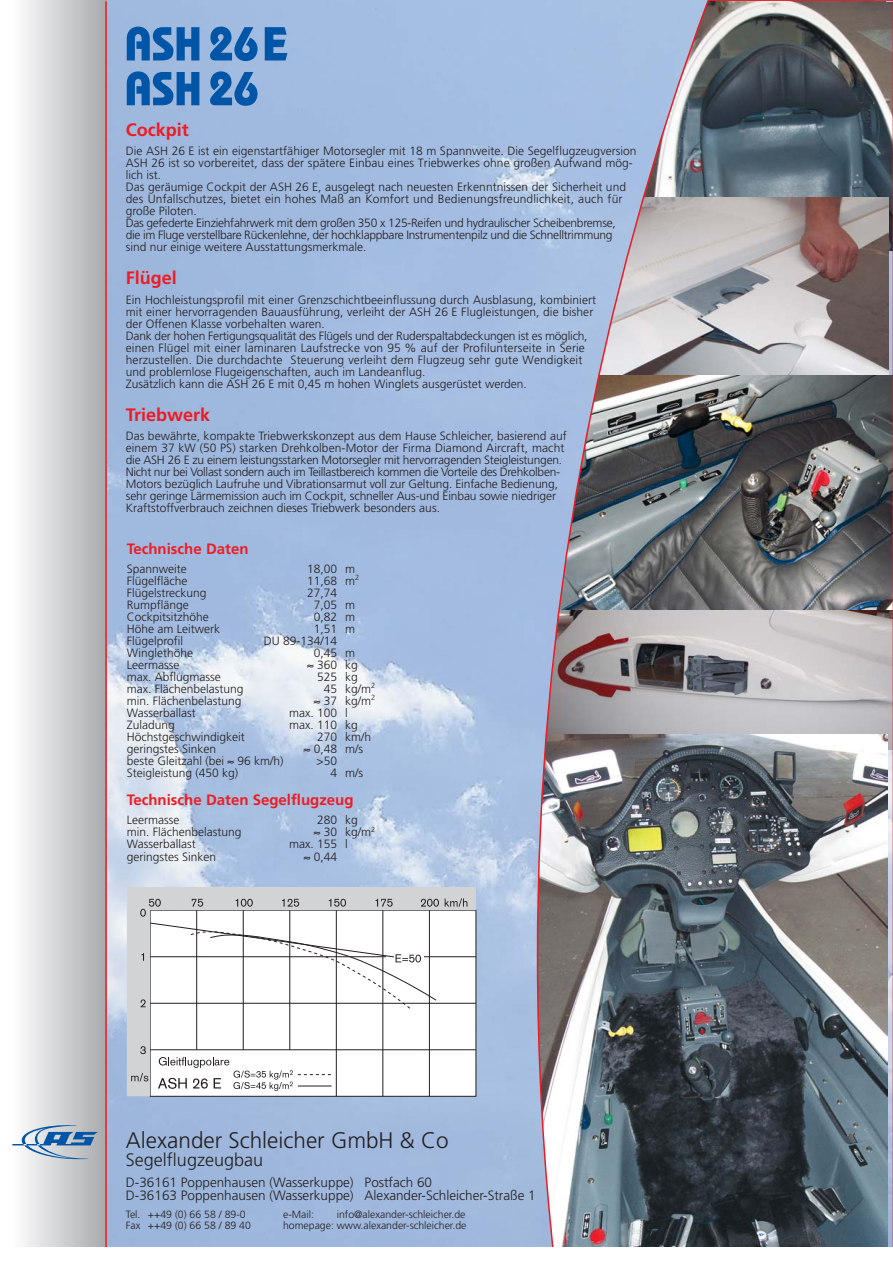
<style>
.page{position:relative;width:893px;height:1263px;background:#fff}
.page>*{position:absolute;margin:0;border:0;box-sizing:border-box;transform-origin:0 0}
.t1{font:300 22.5px "Frutiger";color:#231f20}
.t2{font:700 18px "Frutiger";color:#ed1c24}
.t3{font:300 18px "Frutiger";color:#231f20}
.t4{font:700 15px "Frutiger";color:#ed1c24}
.t5{font:300 13.5px/13.5px "Frutiger";color:#231f20}
.t6{font:300 12px/12px "Frutiger";color:#231f20}
.t7{font:300 10.5px "Frutiger";color:#231f20}
</style>
<div class="page">
<img style="left:106px;top:0;width:430px;height:1247px">
<div style="left:12px;top:0;width:94px;height:1263px;background:linear-gradient(to right,#fff,#a9abae)"></div>
<hr style="left:105px;top:1px;width:2px;height:1262px;background:#ed1c24">
<svg style="left:12px;top:1124px;width:86px;height:35px"></svg>
<svg style="left:127px;top:71px;width:72px;height:34px;background:#3676b9"></svg>
<svg style="left:210px;top:71px;width:47px;height:35px;background:#3e7cbd"></svg>
<svg style="left:127px;top:27px;width:72px;height:33px;background:#3375b8"></svg>
<svg style="left:210px;top:27px;width:47px;height:34px;background:#3c7bbc"></svg>
<svg style="left:265px;top:27px;width:22px;height:33px"></svg>
<svg style="left:127px;top:887px;width:349px;height:209px"></svg>
<hr style="left:196px;top:910px;width:1px;height:140px;background:#231f20">
<hr style="left:243px;top:910px;width:1px;height:140px;background:#231f20">
<hr style="left:289px;top:910px;width:1px;height:140px;background:#231f20">
<hr style="left:336px;top:910px;width:1px;height:186px;background:#231f20">
<hr style="left:382px;top:910px;width:1px;height:186px;background:#231f20">
<hr style="left:429px;top:910px;width:1px;height:186px;background:#231f20">
<svg style="left:192px;top:899px;width:11px;height:8px"></svg>
<svg style="left:235px;top:899px;width:18px;height:8px"></svg>
<svg style="left:282px;top:899px;width:17px;height:8px"></svg>
<svg style="left:329px;top:899px;width:17px;height:8px"></svg>
<svg style="left:375px;top:899px;width:17px;height:8px"></svg>
<hr style="left:150px;top:956px;width:326px;height:1px;background:#231f20">
<hr style="left:150px;top:1003px;width:326px;height:1px;background:#231f20">
<hr style="left:150px;top:1050px;width:326px;height:1px;background:#231f20">
<svg style="left:140px;top:899px;width:21px;height:18px"></svg>
<svg style="left:140px;top:1046px;width:6px;height:8px"></svg>
<svg style="left:421px;top:898px;width:46px;height:9px"></svg>
<svg style="left:131px;top:1073px;width:17px;height:8px"></svg>
<svg style="left:158px;top:1057px;width:173px;height:34px"></svg>
<svg style="left:141px;top:923px;width:296px;height:88px"></svg>
<img style="left:536px;top:0;width:356px;height:1247px">
<div style="left:0;top:1247px;width:892px;height:16px;background:#fff"></div>
<h2 class="t2" style="left:126px;top:122px;width:64px">Cockpit</h2>
<p class="t6" style="left:126px;top:146px;width:512px">Die ASH 26 E ist ein eigenstartfähiger Motorsegler mit 18 m Spannweite. Die Segelflugzeugversion ASH 26 ist so vorbereitet, dass der spätere Einbau eines Triebwerkes ohne großen Aufwand mög&shy;lich ist.<br>Das geräumige Cockpit der ASH 26 E, ausgelegt nach neuesten Erkenntnissen der Sicherheit und des Unfallschutzes, bietet ein hohes Maß an Komfort und Bedienungsfreundlichkeit, auch für große Piloten.<br>Das gefederte Einziehfahrwerk mit dem großen 350 x 125-Reifen und hydraulischer Scheibenbremse,<br>die im Fluge verstellbare Rückenlehne, der hochklappbare Instrumentenpilz und die Schnelltrimmung<br>sind nur einige weitere Ausstattungsmerkmale.</p>
<h2 class="t2" style="left:126px;top:271px;width:53px">Flügel</h2>
<p class="t6" style="left:126px;top:294px;width:472px">Ein Hochleistungsprofil mit einer Grenzschichtbeeinflussung durch Ausblasung, kombiniert mit einer hervorragenden Bauausführung, verleiht der ASH 26 E Flugleistungen, die bisher der Offenen Klasse vorbehalten waren.<br>Dank der hohen Fertigungsqualität des Flügels und der Ruderspaltabdeckungen ist es möglich, einen Flügel mit einer laminaren Laufstrecke von 95 % auf der Profilunterseite in Serie herzustellen. Die durchdachte Steuerung verleiht dem Flugzeug sehr gute Wendigkeit und problemlose Flugeigenschaften, auch im Landeanflug.<br>Zusätzlich kann die ASH 26 E mit 0,45 m hohen Winglets ausgerüstet werden.</p>
<h2 class="t2" style="left:126px;top:407px;width:86px">Triebwerk</h2>
<p class="t6" style="left:126px;top:431px;width:442px">Das bewährte, kompakte Triebwerkskonzept aus dem Hause Schleicher, basierend auf einem 37 kW (50 PS) starken Drehkolben-Motor der Firma Diamond Aircraft, macht die ASH 26 E zu einem leistungsstarken Motorsegler mit hervorragenden Steigleistungen.<br>Nicht nur bei Vollast sondern auch im Teillastbereich kommen die Vorteile des Drehkolben-Motors bezüglich Laufruhe und Vibrationsarmut voll zur Geltung. Einfache Bedienung, sehr geringe Lärmemission auch im Cockpit, schneller Aus-und Einbau sowie niedriger Kraftstoffverbrauch zeichnen dieses Triebwerk besonders aus.</p>
<p class="t4" style="left:127px;top:543px;width:123px">Technische Daten</p>
<p class="t6" style="left:127px;top:563px;width:62px">Spannweite</p>
<p class="t6" style="left:307px;top:563px;width:49px">18,00 m</p>
<p class="t6" style="left:127px;top:575px;width:62px">Flügelfläche</p>
<p class="t6" style="left:307px;top:575px;width:54px">11,68 m<sup>2</sup></p>
<p class="t6" style="left:127px;top:587px;width:81px">Flügelstreckung</p>
<p class="t6" style="left:307px;top:587px;width:32px">27,74</p>
<p class="t6" style="left:127px;top:599px;width:64px">Rumpflänge</p>
<p class="t6" style="left:314px;top:599px;width:43px">7,05 m</p>
<p class="t6" style="left:127px;top:611px;width:84px">Cockpitsitzhöhe</p>
<p class="t6" style="left:314px;top:611px;width:43px">0,82 m</p>
<p class="t6" style="left:127px;top:623px;width:95px">Höhe am Leitwerk</p>
<p class="t6" style="left:314px;top:623px;width:43px">1,51 m</p>
<p class="t6" style="left:127px;top:635px;width:58px">Flügelprofil</p>
<p class="t6" style="left:264px;top:635px;width:75px">DU 89-134/14</p>
<p class="t6" style="left:127px;top:647px;width:68px">Winglethöhe</p>
<p class="t6" style="left:314px;top:647px;width:43px">0,45 m</p>
<p class="t6" style="left:127px;top:659px;width:54px">Leermasse</p>
<p class="t6" style="left:307px;top:659px;width:52px">≈ 360 kg</p>
<p class="t6" style="left:127px;top:671px;width:96px">max. Abflugmasse</p>
<p class="t6" style="left:317px;top:671px;width:42px">525 kg</p>
<p class="t6" style="left:127px;top:683px;width:118px">max. Flächenbelastung</p>
<p class="t6" style="left:324px;top:683px;width:53px">45 kg/m<sup>2</sup></p>
<p class="t6" style="left:127px;top:695px;width:116px">min. Flächenbelastung</p>
<p class="t6" style="left:314px;top:695px;width:63px">≈ 37 kg/m<sup>2</sup></p>
<p class="t6" style="left:127px;top:707px;width:70px">Wasserballast</p>
<p class="t6" style="left:289px;top:707px;width:60px">max. 100 l</p>
<p class="t6" style="left:127px;top:719px;width:50px">Zuladung</p>
<p class="t6" style="left:289px;top:719px;width:70px">max. 110 kg</p>
<p class="t6" style="left:127px;top:731px;width:120px">Höchstgeschwindigkeit</p>
<p class="t6" style="left:317px;top:731px;width:55px">270 km/h</p>
<p class="t6" style="left:127px;top:743px;width:91px">geringstes Sinken</p>
<p class="t6" style="left:304px;top:743px;width:61px">≈ 0,48 m/s</p>
<p class="t6" style="left:127px;top:755px;width:158px">beste Gleitzahl (bei ≈ 96 km/h)</p>
<p class="t6" style="left:316px;top:755px;width:22px">&gt;50</p>
<p class="t6" style="left:127px;top:767px;width:113px">Steigleistung (450 kg)</p>
<p class="t6" style="left:330px;top:767px;width:34px">4 m/s</p>
<p class="t4" style="left:127px;top:794px;width:228px">Technische Daten Segelflugzeug</p>
<p class="t6" style="left:127px;top:815px;width:54px">Leermasse</p>
<p class="t6" style="left:317px;top:815px;width:42px">280 kg</p>
<p class="t6" style="left:127px;top:827px;width:116px">min. Flächenbelastung</p>
<p class="t6" style="left:314px;top:827px;width:63px">≈ 30 kg/m<sup>2</sup></p>
<p class="t6" style="left:127px;top:839px;width:70px">Wasserballast</p>
<p class="t6" style="left:289px;top:839px;width:60px">max. 155 l</p>
<p class="t6" style="left:127px;top:852px;width:91px">geringstes Sinken</p>
<p class="t6" style="left:304px;top:852px;width:35px">≈ 0,44</p>
<h1 class="t1" style="left:126px;top:1131px;width:324px">Alexander Schleicher GmbH &amp; Co</h1>
<h2 class="t3" style="left:126px;top:1152px;width:139px">Segelflugzeugbau</h2>
<p class="t5" style="left:126px;top:1176px;width:411px">D-36161 Poppenhausen (Wasserkuppe) Postfach 60<br>D-36163 Poppenhausen (Wasserkuppe) Alexander-Schleicher-Straße 1</p>
<p class="t7" style="left:126px;top:1210px;width:121px">Tel. ++49 (0) 66 58 / 89-0</p>
<p class="t7" style="left:283px;top:1210px;width:32px">e-Mail:</p>
<p class="t7" style="left:337px;top:1210px;width:130px">info@alexander-schleicher.de</p>
<p class="t7" style="left:126px;top:1221px;width:126px">Fax ++49 (0) 66 58 / 89 40</p>
<p class="t7" style="left:283px;top:1221px;width:185px">homepage: www.alexander-schleicher.de</p>
</div>
